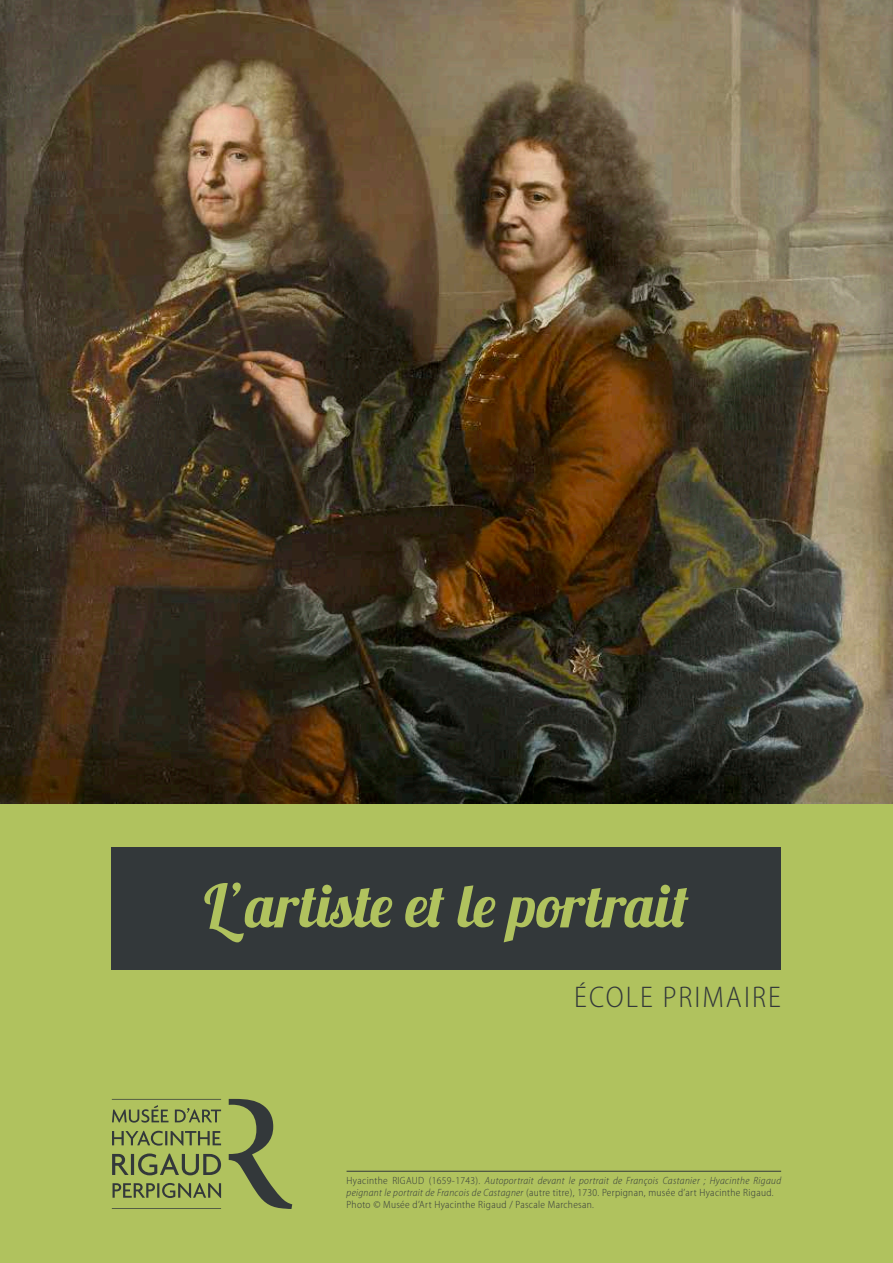
<style>
.page{position:relative;width:893px;height:1263px;background:#b0c25e}
.page>*{position:absolute;margin:0;border:0;box-sizing:border-box;transform-origin:0 0}
.t1{font:60px "Lobster 1.3";letter-spacing:.005em;color:#b0c25e}
.t2{font:300 semi-condensed 30px "Myriad Pro";letter-spacing:.07em;color:#33383a}
.t3{font:300 semi-condensed 10.5px/12px "Myriad Pro";letter-spacing:.03em;color:#33383a}
.s1{font-style:italic}
</style>
<div class="page">
<div style="left:112px;top:847px;width:669px;height:122px;background:#33383a"></div>
<svg style="left:112px;top:1099px;width:180px;height:110px"></svg>
<hr style="left:347px;top:1171px;width:434px;height:1px;background:#33383a">
<img style="left:0;top:0;width:893px;height:803px">
<h1 class="t1" style="left:204px;top:867px;width:486px">L’artiste et le portrait</h1>
<h2 class="t2" style="left:574px;top:981px;width:208px">ÉCOLE PRIMAIRE</h2>
<p class="t3" style="left:347px;top:1175px;width:436px">Hyacinthe RIGAUD (1659-1743). <span class="s1">Autoportrait devant le portrait de François Castanier ; Hyacinthe Rigaud peignant le portrait de Francois de Castagner</span> (autre titre), 1730. Perpignan, musée d’art Hyacinthe Rigaud.<br>Photo © Musée d’Art Hyacinthe Rigaud / Pascale Marchesan.</p>
</div>
